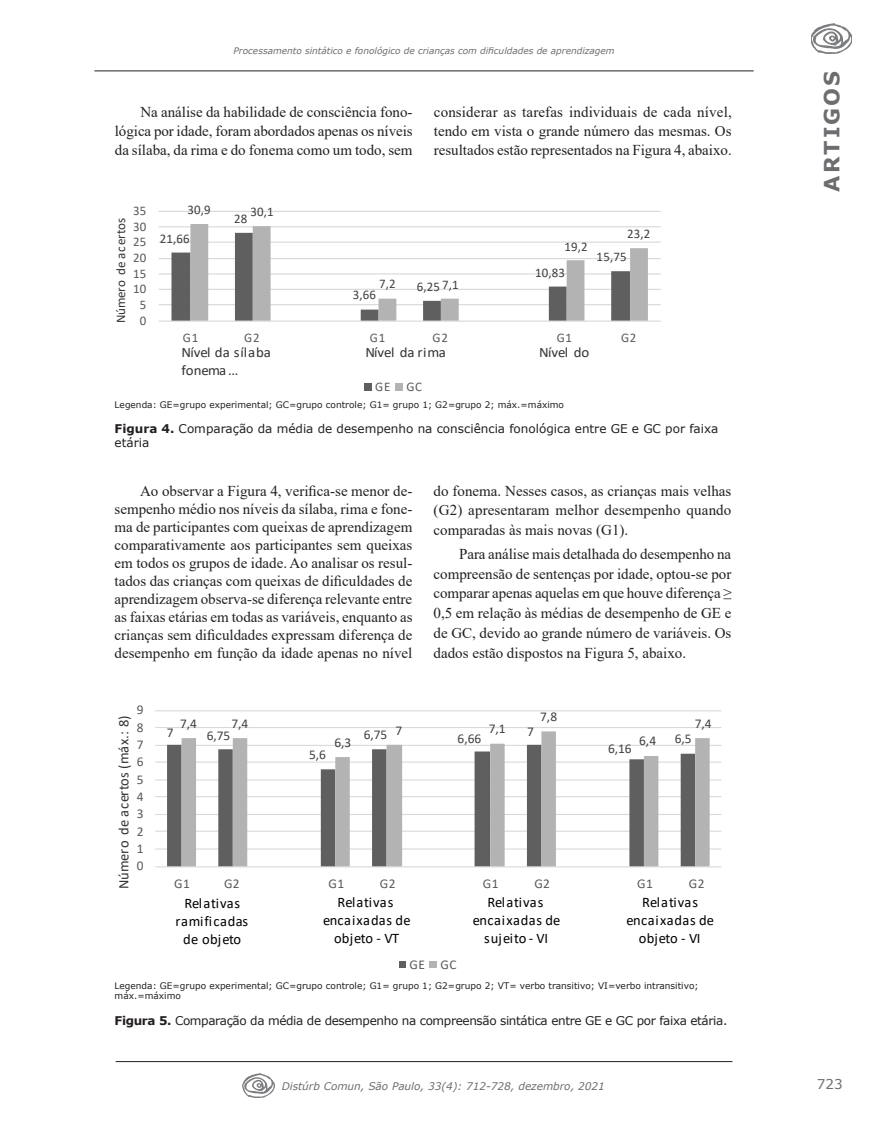
<style>
.page{position:relative;width:872px;height:1132px;background:#fff}
.page>*{position:absolute;margin:0;border:0;box-sizing:border-box;transform-origin:0 0}
.t1{font:700 21px "Verdana";letter-spacing:.1em;color:#6c6d70}
.Corpo_do_texto{font:15px/18px "Times New Roman";color:#231f20;text-align:justify}
.t2{font:14.55px/17.9px "Calibri";letter-spacing:.015em;color:#000;text-align:center}
.t3{font:14.55px "Calibri";letter-spacing:.01em;color:#333}
.t4{font:14.25px "Calibri";letter-spacing:-.005em;color:#333;scale:1.04 1}
.t5{font:13.5px "Verdana";color:#6c6d70}
.t6{font:13.35px "Calibri";letter-spacing:-.005em;color:#404040}
.t7{font:13.35px "Calibri";letter-spacing:.035em;color:#595959}
.t8{font:13.2px "Calibri";letter-spacing:.015em;color:#404040}
.t9{font:13.2px "Calibri";letter-spacing:.06em;color:#595959}
.t10{font:13.05px "Calibri";letter-spacing:.01em;color:#333}
.t11{font:13.05px/16px "Calibri";letter-spacing:.015em;color:#000;text-align:center}
.Tabelas_e_Gráficos{font:12px/14.4px "Verdana";color:#231f20}
.Tabelas_e_Gráficos-2{font:12px "Verdana";letter-spacing:-.02em;color:#231f20}
.t12{font:12px "Calibri";color:#595959}
.t13{font:italic 10.5px "Verdana";color:#6c6d70}
.Legenda_grafico{font:9px/10.8px "Verdana";color:#231f20}
.t14{font:italic 9px "Verdana";color:#6c6d70}
.t15{font:7.8px "Calibri";letter-spacing:-.225em;color:#333;scale:3.55 1}
.s1{font-weight:700}
</style>
<div class="page">
<hr style="left:94px;top:70px;width:659px;height:1px;background:#231f20">
<img style="left:811px;top:24px;width:40px;height:29px">
<hr style="left:116px;top:1060px;width:616px;height:1px;background:#231f20">
<img style="left:242px;top:1073px;width:32px;height:23px">
<svg style="left:159px;top:320px;width:501px;height:1px"></svg>
<svg style="left:159px;top:304px;width:501px;height:1px"></svg>
<svg style="left:159px;top:289px;width:501px;height:1px"></svg>
<svg style="left:159px;top:273px;width:501px;height:1px"></svg>
<svg style="left:159px;top:258px;width:501px;height:1px"></svg>
<svg style="left:159px;top:241px;width:501px;height:2px"></svg>
<svg style="left:159px;top:226px;width:501px;height:1px"></svg>
<svg style="left:159px;top:211px;width:501px;height:1px"></svg>
<svg style="left:171px;top:241px;width:19px;height:79px;background:#797979"></svg>
<svg style="left:190px;top:224px;width:458px;height:96px"></svg>
<div style="left:364px;top:383px;width:8px;height:7px;background:#5f5f5f"></div>
<div style="left:395px;top:383px;width:8px;height:7px;background:#b3b3b3"></div>
<svg style="left:155px;top:710px;width:567px;height:258px"></svg>
<p class="t14" style="left:233px;top:44px;width:382px">Processamento sintático e fonológico de crianças com dificuldades de aprendizagem</p>
<p class="Corpo_do_texto" style="left:115px;top:102px;width:299px;line-height:19.2px;text-indent:26px">Na análise da habilidade de consciência fono&shy;lógica por idade, foram abordados apenas os níveis da sílaba, da rima e do fonema como um todo, sem</p>
<p class="Corpo_do_texto" style="left:434px;top:102px;width:299px;line-height:19.2px">considerar as tarefas individuais de cada nível, tendo em vista o grande número das mesmas. Os resultados estão representados na Figura 4, abaixo.</p>
<p class="t10" style="left:112px;top:323px;width:157px;rotate:-90deg">Número de acertos (máx.: 8)</p>
<p class="t12" style="left:132px;top:200px;width:8px">6</p>
<p class="t9" style="left:133px;top:201px;width:15px">35</p>
<p class="t15" style="left:117px;top:331px;width:35px;rotate:-90deg">Númerodeacertos</p>
<p class="t12" style="left:132px;top:216px;width:8px">5</p>
<p class="t9" style="left:133px;top:217px;width:15px">30</p>
<p class="t12" style="left:132px;top:232px;width:8px">4</p>
<p class="t9" style="left:133px;top:233px;width:15px">25</p>
<p class="t12" style="left:132px;top:247px;width:8px">3</p>
<p class="t9" style="left:133px;top:248px;width:15px">20</p>
<p class="t12" style="left:132px;top:263px;width:8px">2</p>
<p class="t9" style="left:133px;top:264px;width:15px">15</p>
<p class="t12" style="left:132px;top:278px;width:8px">1</p>
<p class="t9" style="left:133px;top:280px;width:15px">10</p>
<p class="t9" style="left:140px;top:295px;width:8px">5</p>
<p class="t9" style="left:140px;top:311px;width:8px">0</p>
<p class="t8" style="left:188px;top:200px;width:25px">30,9</p>
<p class="t8" style="left:250px;top:203px;width:25px">30,1</p>
<p class="t8" style="left:234px;top:209px;width:15px">28</p>
<p class="t8" style="left:160px;top:229px;width:31px">21,66</p>
<p class="t8" style="left:379px;top:274px;width:18px">7,2</p>
<p class="t8" style="left:442px;top:275px;width:18px">7,1</p>
<p class="t8" style="left:417px;top:277px;width:25px">6,25</p>
<p class="t8" style="left:353px;top:286px;width:25px">3,66</p>
<p class="t8" style="left:564px;top:237px;width:25px">19,2</p>
<p class="t8" style="left:535px;top:263px;width:31px">10,83</p>
<p class="t8" style="left:627px;top:224px;width:25px">23,2</p>
<p class="t8" style="left:596px;top:248px;width:31px">15,75</p>
<p class="t9" style="left:183px;top:328px;width:17px">G1</p>
<p class="t9" style="left:244px;top:328px;width:17px">G2</p>
<p class="t9" style="left:370px;top:328px;width:17px">G1</p>
<p class="t9" style="left:432px;top:328px;width:17px">G2</p>
<p class="t9" style="left:556px;top:328px;width:17px">G1</p>
<p class="t9" style="left:621px;top:328px;width:17px">G2</p>
<p class="t4" style="left:181px;top:342px;width:87px">Nível da sílaba</p>
<p class="t4" style="left:365px;top:342px;width:79px">Nível da rima</p>
<p class="t4" style="left:539px;top:342px;width:50px">Nível do</p>
<p class="t4" style="left:181px;top:360px;width:56px">fonema …</p>
<p class="t9" style="left:375px;top:377px;width:48px">GE GC</p>
<p class="Legenda_grafico" style="left:115px;top:399px;width:451px">Legenda: GE=grupo experimental; GC=grupo controle; G1= grupo 1; G2=grupo 2; máx.=máximo</p>
<p class="Tabelas_e_Gráficos" style="left:115px;top:421px;width:605px"><span class="s1">Figura 4.</span> Comparação da média de desempenho na consciência fonológica entre GE e GC por faixa etária</p>
<p class="Corpo_do_texto" style="left:115px;top:481px;width:299px;text-indent:26px">Ao observar a Figura 4, verifica-se menor de&shy;sempenho médio nos níveis da sílaba, rima e fone&shy;ma de participantes com queixas de aprendizagem comparativamente aos participantes sem queixas em todos os grupos de idade. Ao analisar os resul&shy;tados das crianças com queixas de dificuldades de aprendizagem observa-se diferença relevante entre as faixas etárias em todas as variáveis, enquanto as crianças sem dificuldades expressam diferença de desempenho em função da idade apenas no nível</p>
<p class="Corpo_do_texto" style="left:433px;top:480px;width:299px;line-height:19.6px">do fonema. Nesses casos, as crianças mais velhas (G2) apresentaram melhor desempenho quando comparadas às mais novas (G1).</p>
<p class="t11" style="left:167px;top:344px;width:67px">ramificadas de objeto</p>
<p class="t12" style="left:378px;top:383px;width:44px">GE GC</p>
<p class="Corpo_do_texto" style="left:433px;top:543px;width:299px;line-height:19.6px;text-indent:26px">Para análise mais detalhada do desempenho na compreensão de sentenças por idade, optou-se por comparar apenas aquelas em que houve diferença ≥ 0,5 em relação às médias de desempenho de GE e de GC, devido ao grande número de variáveis. Os dados estão dispostos na Figura 5, abaixo.</p>
<p class="t7" style="left:137px;top:700px;width:8px">9</p>
<p class="t6" style="left:540px;top:707px;width:18px">7,8</p>
<p class="t3" style="left:114px;top:888px;width:175px;rotate:-90deg">Número de acertos (máx.: 8)</p>
<p class="t6" style="left:694px;top:714px;width:18px">7,4</p>
<p class="t6" style="left:180px;top:714px;width:18px">7,4</p>
<p class="t6" style="left:231px;top:714px;width:18px">7,4</p>
<p class="t7" style="left:137px;top:717px;width:8px">8</p>
<p class="t6" style="left:395px;top:720px;width:8px">7</p>
<p class="t6" style="left:489px;top:719px;width:18px">7,1</p>
<p class="t6" style="left:527px;top:722px;width:8px">7</p>
<p class="t6" style="left:167px;top:723px;width:8px">7</p>
<p class="t6" style="left:207px;top:726px;width:25px">6,75</p>
<p class="t6" style="left:364px;top:725px;width:25px">6,75</p>
<p class="t6" style="left:457px;top:729px;width:25px">6,66</p>
<p class="t6" style="left:674px;top:729px;width:18px">6,5</p>
<p class="t6" style="left:639px;top:731px;width:18px">6,4</p>
<p class="t6" style="left:334px;top:733px;width:18px">6,3</p>
<p class="t7" style="left:137px;top:735px;width:8px">7</p>
<p class="t6" style="left:608px;top:739px;width:25px">6,16</p>
<p class="t6" style="left:309px;top:745px;width:18px">5,6</p>
<p class="t7" style="left:137px;top:752px;width:8px">6</p>
<p class="t7" style="left:137px;top:769px;width:8px">5</p>
<p class="t7" style="left:137px;top:787px;width:8px">4</p>
<p class="t7" style="left:137px;top:804px;width:8px">3</p>
<p class="t7" style="left:137px;top:821px;width:8px">2</p>
<p class="t7" style="left:137px;top:839px;width:8px">1</p>
<p class="t7" style="left:137px;top:856px;width:8px">0</p>
<p class="t7" style="left:174px;top:873px;width:17px">G1</p>
<p class="t7" style="left:224px;top:873px;width:17px">G2</p>
<p class="t7" style="left:328px;top:873px;width:17px">G1</p>
<p class="t7" style="left:380px;top:873px;width:17px">G2</p>
<p class="t7" style="left:483px;top:873px;width:17px">G1</p>
<p class="t7" style="left:534px;top:873px;width:17px">G2</p>
<p class="t7" style="left:637px;top:873px;width:17px">G1</p>
<p class="t7" style="left:689px;top:873px;width:17px">G2</p>
<p class="t2" style="left:175px;top:893px;width:74px">Relativas ramificadas de objeto</p>
<p class="t7" style="left:409px;top:954px;width:48px">GE GC</p>
<p class="t2" style="left:323px;top:892px;width:89px">Relativas encaixadas de objeto - VT</p>
<p class="t2" style="left:473px;top:893px;width:89px">Relativas encaixadas de sujeito - VI</p>
<p class="t2" style="left:626px;top:893px;width:89px">Relativas encaixadas de objeto - VI</p>
<p class="Legenda_grafico" style="left:115px;top:979px;width:585px">Legenda: GE=grupo experimental; GC=grupo controle; G1= grupo 1; G2=grupo 2; VT= verbo transitivo; VI=verbo intransitivo; máx.=máximo</p>
<p class="Tabelas_e_Gráficos-2" style="left:115px;top:1011px;width:614px"><span class="s1">Figura 5.</span> Comparação da média de desempenho na compreensão sintática entre GE e GC por faixa etária.</p>
<p class="t13" style="left:282px;top:1078px;width:325px">Distúrb Comun, São Paulo, 33(4): 712-728, dezembro, 2021</p>
<h1 class="t1" style="left:817px;top:192px;width:122px;rotate:-90deg">ARTIGOS</h1>
<p class="t5" style="left:817px;top:1074px;width:27px">723</p>
</div>
